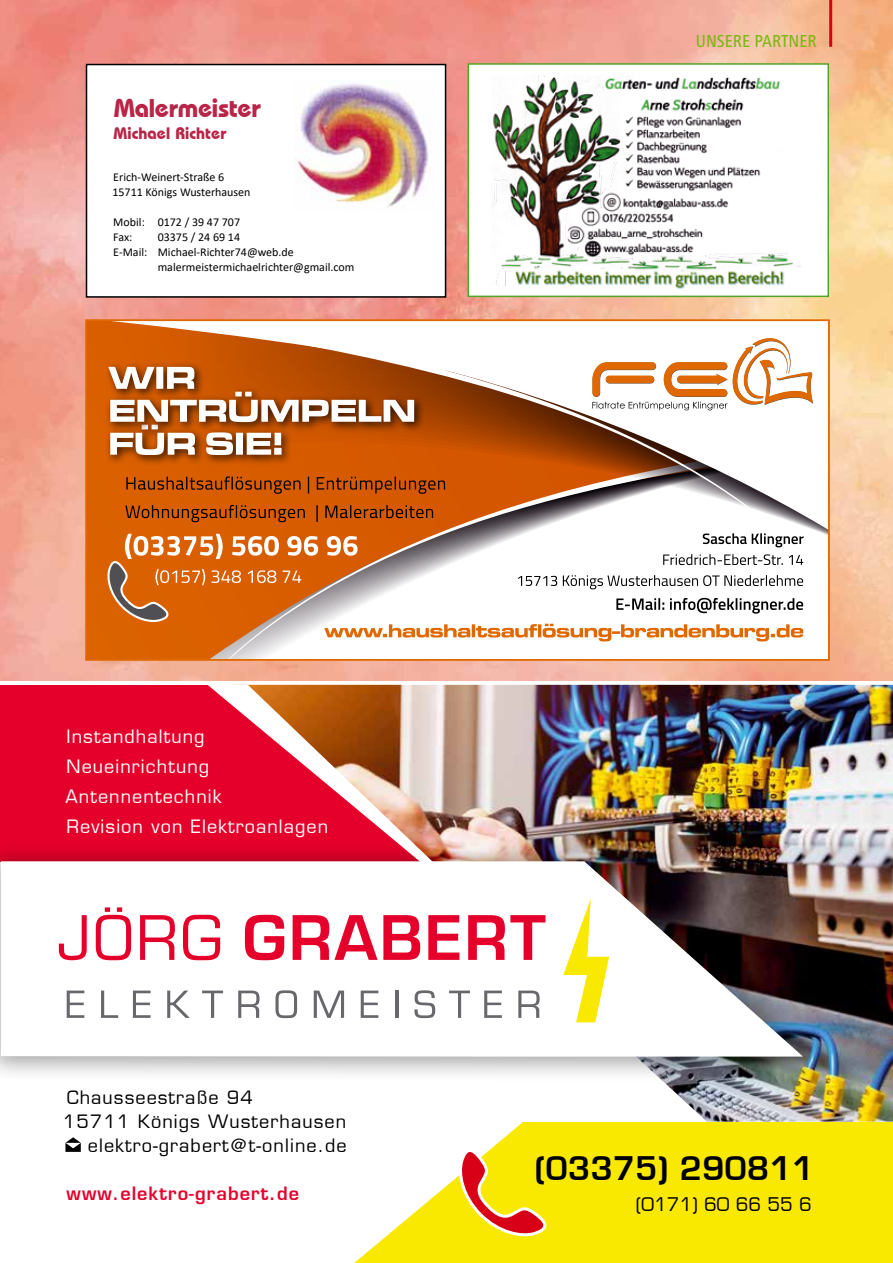
<style>
.page{position:relative;width:893px;height:1263px;background:#fff}
.page>*{position:absolute;margin:0;border:0;box-sizing:border-box;transform-origin:0 0}
.t1{font:700 31.8px "Euromode";color:#000}
.t2{font:700 25.5px "Bauhaus IT Cby BT";letter-spacing:-.01em;color:#ba2446}
.t3{font:18.45px "Euromode Plain";color:#000}
.t4{font:18px/30px "Euromode Plain";letter-spacing:.06em;color:#fff}
.t5{font:18px "Euromode Plain";letter-spacing:.06em;color:#000}
.t6{font:700 18px "Euromode";letter-spacing:.06em;color:#e5002b}
.t7{font:500 condensed 18px "Frutiger Next LT";color:#7db713}
.t8{font:700 16.5px "Bauhaus IT Cby BT";letter-spacing:.01em;color:#ba2446}
.t9{font:12px/15px "Calibri";color:#000}
</style>
<div class="page">
<hr style="left:0;top:1027px;width:1px;height:236px;background:#d8dbdc">
<div style="left:1px;top:685px;width:892px;height:176px;background:#e5002b"></div>
<div style="left:523px;top:1122px;width:370px;height:141px;background:#f9e900"></div>
<img style="left:437px;top:685px;width:456px;height:436px">
<div style="left:1px;top:841px;width:826px;height:241px;background:#000;opacity:.34"></div>
<svg style="left:1px;top:861px;width:802px;height:195px"></svg>
<svg style="left:59px;top:915px;width:28px;height:45px"></svg>
<svg style="left:96px;top:907px;width:35px;height:53px"></svg>
<svg style="left:140px;top:915px;width:35px;height:45px"></svg>
<svg style="left:183px;top:915px;width:37px;height:45px"></svg>
<svg style="left:245px;top:915px;width:39px;height:45px"></svg>
<svg style="left:293px;top:915px;width:127px;height:45px"></svg>
<svg style="left:428px;top:915px;width:31px;height:45px"></svg>
<svg style="left:468px;top:915px;width:77px;height:45px"></svg>
<svg style="left:67px;top:990px;width:17px;height:28px"></svg>
<svg style="left:101px;top:990px;width:17px;height:28px"></svg>
<svg style="left:133px;top:990px;width:18px;height:28px"></svg>
<svg style="left:167px;top:990px;width:23px;height:28px"></svg>
<svg style="left:202px;top:990px;width:21px;height:28px"></svg>
<svg style="left:238px;top:990px;width:21px;height:28px"></svg>
<svg style="left:276px;top:990px;width:21px;height:28px"></svg>
<svg style="left:314px;top:990px;width:30px;height:28px"></svg>
<svg style="left:361px;top:990px;width:17px;height:28px"></svg>
<hr style="left:395px;top:990px;width:3px;height:28px;background:#68676c">
<svg style="left:414px;top:990px;width:21px;height:28px"></svg>
<svg style="left:449px;top:990px;width:21px;height:28px"></svg>
<svg style="left:484px;top:990px;width:18px;height:28px"></svg>
<svg style="left:518px;top:990px;width:22px;height:28px"></svg>
<svg style="left:563px;top:898px;width:46px;height:124px"></svg>
<svg style="left:65px;top:1137px;width:16px;height:15px"></svg>
<svg style="left:354px;top:1122px;width:193px;height:141px"></svg>
<svg style="left:208px;top:685px;width:229px;height:187px"></svg>
<img style="left:0;top:0;width:893px;height:680px">
<hr style="left:829px;top:0;width:3px;height:47px;background:#d80016">
<svg style="left:183px;top:604px;width:644px;height:53px"></svg>
<div style="left:88px;top:323px;width:46px;height:281px;background:#da6000"></div>
<svg style="left:134px;top:323px;width:693px;height:281px"></svg>
<svg style="left:125px;top:505px;width:308px;height:17px;background:#ad4a00"></svg>
<svg style="left:126px;top:476px;width:319px;height:18px;background:#af4a00"></svg>
<svg style="left:592px;top:338px;width:221px;height:72px"></svg>
<svg style="left:107px;top:533px;width:697px;height:108px"></svg>
<div style="left:105px;top:419px;width:187px;height:47px;background:#000;opacity:.75"></div>
<div style="left:105px;top:387px;width:320px;height:46px;background:#000;opacity:.75"></div>
<div style="left:104px;top:362px;width:101px;height:38px;background:#000;opacity:.75"></div>
<svg style="left:108px;top:367px;width:306px;height:88px"></svg>
<div style="left:85px;top:320px;width:745px;height:340px;border:2px solid #df6900"></div>
<div style="left:87px;top:65px;width:359px;height:232px;background:#fff"></div>
<div style="left:86px;top:64px;width:360px;height:234px;border:2px solid #000"></div>
<img style="left:295px;top:83px;width:136px;height:124px">
<div style="left:468px;top:63px;width:361px;height:234px;background:#fff;border:2px solid #52a625"></div>
<img style="left:489px;top:65px;width:332px;height:224px">
<h2 class="t2" style="left:114px;top:92px;width:149px">Malermeister</h2>
<h3 class="t8" style="left:113px;top:123px;width:115px">Michael Richter</h3>
<p class="t9" style="left:112px;top:169px;width:140px">Erich-Weinert-Straße 6<br>15711 Königs Wusterhausen</p>
<p class="t9" style="left:113px;top:214px;width:128px">Mobil: 0172 / 39 47 707<br>Fax:</p>
<p class="t9" style="left:158px;top:229px;width:84px">03375 / 24 69 14</p>
<p class="t9" style="left:113px;top:244px;width:182px">E-Mail: Michael-Richter74@web.de</p>
<p class="t9" style="left:158px;top:259px;width:198px">malermeistermichaelrichter@gmail.com</p>
<h3 class="t4" style="left:65px;top:722px;width:264px">Instandhaltung<br>Neueinrichtung<br>Antennentechnik<br>Revision von Elektroanlagen</h3>
<h3 class="t5" style="left:67px;top:1086px;width:188px">Chausseestraße 94</h3>
<h3 class="t5" style="left:63px;top:1110px;width:285px">15711 Königs Wusterhausen</h3>
<h3 class="t5" style="left:88px;top:1134px;width:260px">elektro-grabert@t-online.de</h3>
<h3 class="t6" style="left:67px;top:1182px;width:234px">www.elektro-grabert.de</h3>
<h3 class="t7" style="left:696px;top:31px;width:122px">UNSERE PARTNER</h3>
<h1 class="t1" style="left:534px;top:1148px;width:281px">(03375) 290811</h1>
<h3 class="t3" style="left:636px;top:1193px;width:178px">(0171) 60 66 55 6</h3>
</div>
